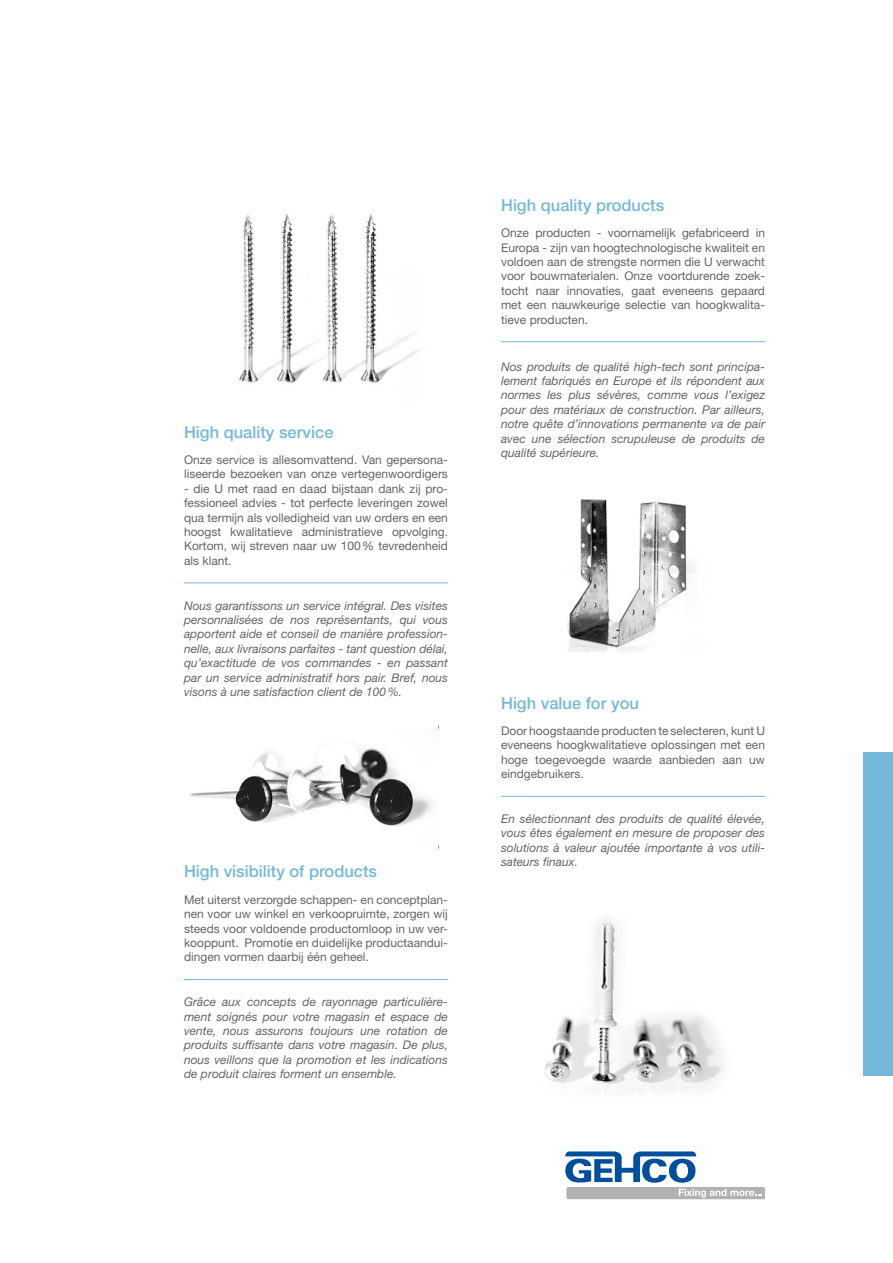
<style>
.page{position:relative;width:893px;height:1263px;background:#fff}
.page>*{position:absolute;margin:0;border:0;box-sizing:border-box;transform-origin:0 0}
.t1{font:500 16.5px "Helvetica Neue LT Std";color:#74b9da}
.t2{font:italic 12px/14.4px "Helvetica Neue LT Std";color:#656463;text-align:justify}
.t3{font:12px/14.4px "Helvetica Neue LT Std";color:#656463;text-align:justify}
</style>
<div class="page">
<div style="left:566px;top:1187px;width:199px;height:12px;background:#b1b2b3;border-radius:2px"></div>
<svg style="left:679px;top:1189px;width:83px;height:9px"></svg>
<svg style="left:565px;top:1151px;width:131px;height:32px"></svg>
<img style="left:544px;top:921px;width:179px;height:168px">
<div style="left:863px;top:752px;width:30px;height:324px;background:#74b9da"></div>
<img style="left:239px;top:214px;width:179px;height:169px">
<img style="left:190px;top:748px;width:242px;height:78px">
<img style="left:567px;top:499px;width:126px;height:153px">
<hr style="left:184px;top:582px;width:264px;height:1px;background:#74b9da">
<hr style="left:184px;top:979px;width:264px;height:1px;background:#74b9da">
<hr style="left:501px;top:796px;width:264px;height:1px;background:#74b9da">
<hr style="left:501px;top:341px;width:264px;height:1px;background:#74b9da">
<h1 class="t1" style="left:184px;top:422px;width:151px">High quality service</h1>
<p class="t3" style="left:184px;top:452px;width:265px">Onze service is allesomvattend. Van gepersona&shy;liseerde bezoeken van onze vertegenwoordigers</p>
<p class="t3" style="left:184px;top:481px;width:265px">- die U met raad en daad bijstaan dank zij pro&shy;fessioneel advies - tot perfecte leveringen zowel qua termijn als volledigheid van uw orders en een hoogst kwalitatieve administratieve opvolging.<br>Kortom, wij streven naar uw 100% tevredenheid als klant.</p>
<p class="t2" style="left:184px;top:598px;width:265px">Nous garantissons un service intégral. Des visites personnalisées de nos représentants, qui vous apportent aide et conseil de manière profession&shy;nelle, aux livraisons parfaites - tant question délai, qu’exactitude de vos commandes - en passant par un service administratif hors pair. Bref, nous visons à une satisfaction client de 100%.</p>
<h1 class="t1" style="left:184px;top:862px;width:195px">High visibility of products</h1>
<p class="t3" style="left:184px;top:892px;width:265px">Met uiterst verzorgde schappen- en conceptplan&shy;nen voor uw winkel en verkoopruimte, zorgen wij steeds voor voldoende productomloop in uw ver&shy;kooppunt. Promotie en duidelijke productaandui&shy;dingen vormen daarbij één geheel.</p>
<p class="t2" style="left:184px;top:994px;width:265px">Grâce aux concepts de rayonnage particulière&shy;ment soignés pour votre magasin et espace de vente, nous assurons toujours une rotation de produits suffisante dans votre magasin. De plus, nous veillons que la promotion et les indications de produit claires forment un ensemble.</p>
<h1 class="t1" style="left:501px;top:195px;width:165px">High quality products</h1>
<p class="t3" style="left:501px;top:226px;width:265px">Onze producten - voornamelijk gefabriceerd in Europa - zijn van hoogtechnologische kwaliteit en voldoen aan de strengste normen die U verwacht voor bouwmaterialen. Onze voortdurende zoek&shy;tocht naar innovaties, gaat eveneens gepaard met een nauwkeurige selectie van hoogkwalita&shy;tieve producten.</p>
<p class="t2" style="left:501px;top:359px;width:266px">Nos produits de qualité high-tech sont principa&shy;lement fabriqués en Europe et ils répondent aux normes les plus sévères, comme vous l’exigez pour des matériaux de construction. Par ailleurs, notre quête d’innovations permanente va de pair avec une sélection scrupuleuse de produits de qualité supérieure.</p>
<h1 class="t1" style="left:501px;top:693px;width:139px">High value for you</h1>
<p class="t3" style="left:501px;top:723px;width:265px">Door hoogstaande producten te selecteren, kunt U eveneens hoogkwalitatieve oplossingen met een hoge toegevoegde waarde aanbieden aan uw eindgebruikers.</p>
<p class="t2" style="left:501px;top:811px;width:265px">En sélectionnant des produits de qualité élevée, vous êtes également en mesure de proposer des solutions à valeur ajoutée importante à vos utili&shy;sateurs finaux.</p>
</div>
